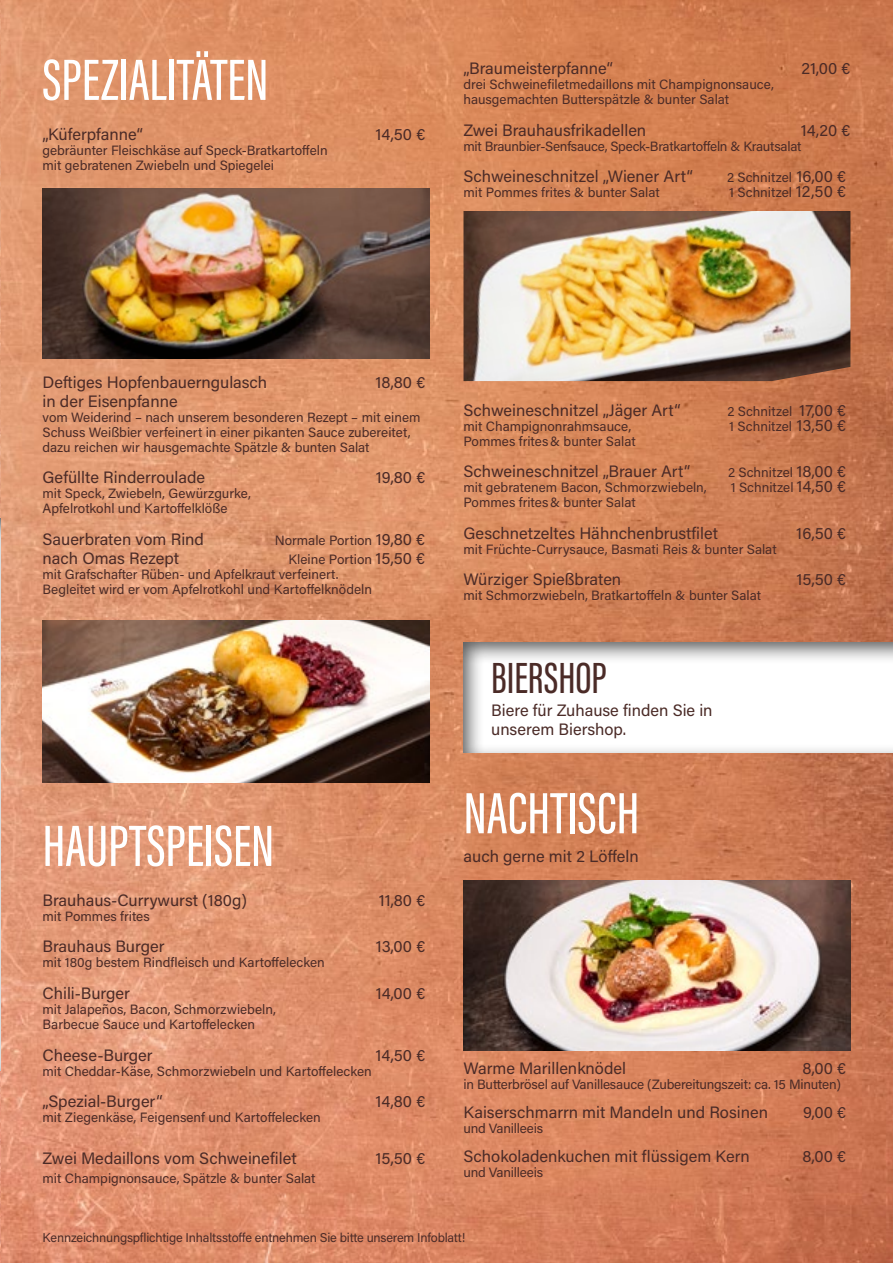
<style>
.page{position:relative;width:893px;height:1263px;background:#fff}
.page>*{position:absolute;margin:0;border:0;box-sizing:border-box;transform-origin:0 0}
.t1{font:500 60px "Acumin Pro Extra Cond";color:#fff}
.t2{font:500 45px "Acumin Pro Extra Cond";color:#4b2b27}
.t3{font:16.5px/18.8px "Acumin Pro";color:#4b2b27}
.t4{font:13.5px/15px "Acumin Pro";color:#4b2b27}
.t5{font:13.5px "Acumin Pro";letter-spacing:-.02em;color:#4b2b27}
.t6{font:12.75px "Acumin Pro";letter-spacing:-.015em;color:#4b2b27}
.s1{font-size:16.5px}
</style>
<div class="page">
<img style="left:0;top:0;width:893px;height:1263px">
<div style="left:0;top:507px;width:16px;height:565px;background:#000;opacity:.65"></div>
<img style="left:43px;top:621px;width:386px;height:161px">
<img style="left:43px;top:189px;width:386px;height:170px">
<img style="left:463px;top:211px;width:387px;height:170px">
<img style="left:463px;top:880px;width:387px;height:170px">
<div style="left:451px;top:631px;width:442px;height:122px;background:#000;opacity:.65"></div>
<h1 class="t1" style="left:43px;top:44px;width:227px">SPEZIALITÄTEN</h1>
<p class="t3" style="left:43px;top:124px;width:102px">„Küferpfanne“</p>
<p class="t3" style="left:375px;top:124px;width:51px">14,50 €</p>
<p class="t4" style="left:43px;top:142px;width:287px">gebräunter Fleischkäse auf Speck-Bratkartoffeln mit gebratenen Zwiebeln und Spiegelei</p>
<p class="t3" style="left:463px;top:59px;width:151px">„Braumeisterpfanne“</p>
<p class="t3" style="left:801px;top:59px;width:51px">21,00 €</p>
<p class="t4" style="left:463px;top:77px;width:312px">drei Schweinefiletmedaillons mit Champignonsauce, hausgemachten Butterspätzle &amp; bunter Salat</p>
<p class="t3" style="left:463px;top:120px;width:184px">Zwei Brauhausfrikadellen</p>
<p class="t3" style="left:801px;top:120px;width:51px">14,20 €</p>
<p class="t5" style="left:463px;top:137px;width:339px">mit Braunbier-Senfsauce, Speck-Bratkartoffeln &amp; Krautsalat</p>
<p class="t3" style="left:463px;top:167px;width:231px">Schweineschnitzel „Wiener Art“</p>
<p class="t4" style="left:727px;top:170px;width:121px">2 Schnitzel <span class="s1">16,00 €</span></p>
<p class="t4" style="left:463px;top:185px;width:198px">mit Pommes frites &amp; bunter Salat</p>
<p class="t4" style="left:729px;top:185px;width:118px">1 Schnitzel <span class="s1">12,50 €</span></p>
<p class="t3" style="left:43px;top:372px;width:226px">Deftiges Hopfenbauerngulasch</p>
<p class="t3" style="left:375px;top:372px;width:51px">18,80 €</p>
<p class="t3" style="left:43px;top:391px;width:137px">in der Eisenpfanne</p>
<p class="t4" style="left:43px;top:409px;width:379px">vom Weiderind – nach unserem besonderen Rezept – mit einem<br>Schuss Weißbier verfeinert in einer pikanten Sauce zubereitet, dazu reichen wir hausgemachte Spätzle &amp; bunten Salat</p>
<p class="t3" style="left:43px;top:468px;width:164px">Gefüllte Rinderroulade</p>
<p class="t3" style="left:376px;top:468px;width:51px">19,80 €</p>
<p class="t4" style="left:43px;top:486px;width:210px">mit Speck, Zwiebeln, Gewürzgurke,<br>Apfelrotkohl und Kartoffelklöße</p>
<p class="t3" style="left:43px;top:529px;width:163px">Sauerbraten vom Rind</p>
<p class="t4" style="left:275px;top:532px;width:152px">Normale Portion <span class="s1">19,80 €</span></p>
<p class="t3" style="left:43px;top:548px;width:138px">nach Omas Rezept</p>
<p class="t4" style="left:43px;top:551px;width:384px;text-indent:246px">Kleine Portion <span class="s1">15,50 € </span>mit Grafschafter Rüben- und Apfelkraut verfeinert.<br>Begleitet wird er vom Apfelrotkohl und Kartoffelknödeln</p>
<h1 class="t1" style="left:43px;top:810px;width:233px">HAUPTSPEISEN</h1>
<p class="t3" style="left:43px;top:890px;width:206px">Brauhaus-Currywurst (180g)</p>
<p class="t3" style="left:379px;top:890px;width:48px">11,80 €</p>
<p class="t4" style="left:43px;top:908px;width:109px">mit Pommes frites</p>
<p class="t3" style="left:43px;top:937px;width:124px">Brauhaus Burger</p>
<p class="t3" style="left:376px;top:937px;width:51px">13,00 €</p>
<p class="t4" style="left:43px;top:955px;width:284px">mit 180g bestem Rindfleisch und Kartoffelecken</p>
<p class="t3" style="left:43px;top:983px;width:89px">Chili-Burger</p>
<p class="t3" style="left:376px;top:983px;width:51px">14,00 €</p>
<p class="t4" style="left:43px;top:1001px;width:235px">mit Jalapeños, Bacon, Schmorzwiebeln,<br>Barbecue Sauce und Kartoffelecken</p>
<p class="t3" style="left:43px;top:1045px;width:112px">Cheese-Burger</p>
<p class="t3" style="left:375px;top:1045px;width:51px">14,50 €</p>
<p class="t4" style="left:43px;top:1063px;width:331px">mit Cheddar-Käse, Schmorzwiebeln und Kartoffelecken</p>
<p class="t3" style="left:43px;top:1091px;width:122px">„Spezial-Burger“</p>
<p class="t3" style="left:375px;top:1091px;width:51px">14,80 €</p>
<p class="t4" style="left:43px;top:1109px;width:280px">mit Ziegenkäse, Feigensenf und Kartoffelecken</p>
<p class="t3" style="left:43px;top:1148px;width:256px">Zwei Medaillons vom Schweinefilet</p>
<p class="t3" style="left:376px;top:1148px;width:51px">15,50 €</p>
<p class="t4" style="left:43px;top:1170px;width:275px">mit Champignonsauce, Spätzle &amp; bunter Salat</p>
<p class="t3" style="left:463px;top:400px;width:219px">Schweineschnitzel „Jäger Art“</p>
<p class="t4" style="left:727px;top:403px;width:120px">2 Schnitzel <span class="s1">17,00 €</span></p>
<p class="t4" style="left:463px;top:418px;width:169px">mit Champignonrahmsauce,</p>
<p class="t4" style="left:729px;top:418px;width:118px">1 Schnitzel <span class="s1">13,50 €</span></p>
<p class="t4" style="left:463px;top:433px;width:174px">Pommes frites &amp; bunter Salat</p>
<p class="t3" style="left:463px;top:461px;width:228px">Schweineschnitzel „Brauer Art“</p>
<p class="t4" style="left:728px;top:464px;width:120px">2 Schnitzel <span class="s1">18,00 €</span></p>
<p class="t4" style="left:463px;top:479px;width:245px">mit gebratenem Bacon, Schmorzwiebeln,</p>
<p class="t4" style="left:731px;top:479px;width:117px">1 Schnitzel <span class="s1">14,50 €</span></p>
<p class="t4" style="left:463px;top:494px;width:174px">Pommes frites &amp; bunter Salat</p>
<p class="t3" style="left:463px;top:523px;width:256px">Geschnetzeltes Hähnchenbrustfilet</p>
<p class="t3" style="left:796px;top:523px;width:51px">16,50 €</p>
<p class="t4" style="left:463px;top:541px;width:315px">mit Früchte-Currysauce, Basmati Reis &amp; bunter Salat</p>
<p class="t3" style="left:463px;top:569px;width:159px">Würziger Spießbraten</p>
<p class="t3" style="left:796px;top:569px;width:51px">15,50 €</p>
<p class="t4" style="left:463px;top:587px;width:299px">mit Schmorzwiebeln, Bratkartoffeln &amp; bunter Salat</p>
<h2 class="t2" style="left:491px;top:651px;width:117px">BIERSHOP</h2>
<p class="t3" style="left:491px;top:700px;width:223px">Biere für Zuhause finden Sie in unserem Biershop.</p>
<h1 class="t1" style="left:463px;top:777px;width:177px">NACHTISCH</h1>
<p class="t3" style="left:463px;top:846px;width:177px">auch gerne mit 2 Löffeln</p>
<p class="t3" style="left:463px;top:1058px;width:164px">Warme Marillenknödel</p>
<p class="t3" style="left:803px;top:1058px;width:45px">8,00 €</p>
<p class="t4" style="left:463px;top:1076px;width:379px">in Butterbrösel auf Vanillesauce (Zubereitungszeit: ca. 15 Minuten)</p>
<p class="t3" style="left:463px;top:1102px;width:306px">Kaiserschmarrn mit Mandeln und Rosinen</p>
<p class="t3" style="left:803px;top:1102px;width:45px">9,00 €</p>
<p class="t4" style="left:463px;top:1120px;width:81px">und Vanilleeis</p>
<p class="t3" style="left:463px;top:1146px;width:288px">Schokoladenkuchen mit flüssigem Kern</p>
<p class="t3" style="left:803px;top:1146px;width:45px">8,00 €</p>
<p class="t4" style="left:463px;top:1164px;width:81px">und Vanilleeis</p>
<p class="t6" style="left:43px;top:1228px;width:424px">Kennzeichnungspflichtige Inhaltsstoffe entnehmen Sie bitte unserem Infoblatt!</p>
</div>
